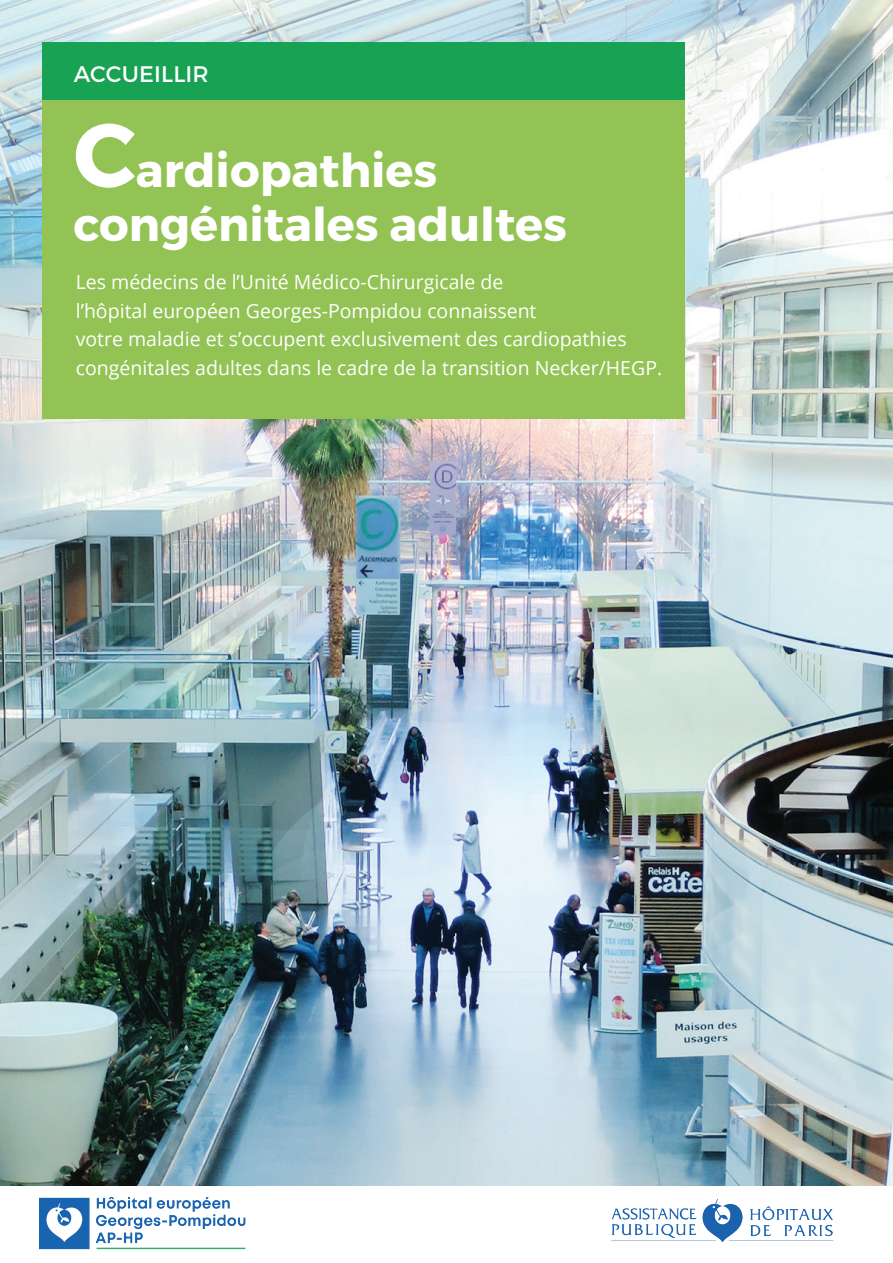
<style>
.page{position:relative;width:893px;height:1263px;background:#fff}
.page>*{position:absolute;margin:0;border:0;box-sizing:border-box;transform-origin:0 0}
.t1{font:700 46.5px/54px "Montserrat";color:#fff}
.t2{font:22.5px "Montserrat";letter-spacing:.01em;color:#fff}
.t3{font:19.5px/28.5px "Open Sans";color:#fff}
.s1{font-size:90px}
</style>
<div class="page">
<img style="left:0;top:0;width:893px;height:1186px">
<div style="left:43px;top:84px;width:642px;height:335px;background:#92c354"></div>
<div style="left:43px;top:43px;width:642px;height:57px;background:#17a254"></div>
<img style="left:611px;top:1199px;width:223px;height:44px">
<img style="left:40px;top:1197px;width:206px;height:53px">
<p class="t2" style="left:74px;top:60px;width:137px">ACCUEILLIR</p>
<h1 class="t1" style="left:74px;top:144px;width:495px"><span class="s1">C</span>ardiopathies congénitales adultes</h1>
<p class="t3" style="left:76px;top:267px;width:588px">Les médecins de l’Unité Médico-Chirurgicale de<br>l’hôpital européen Georges-Pompidou connaissent<br>votre maladie et s’occupent exclusivement des cardiopathies congénitales adultes dans le cadre de la transition Necker/HEGP.</p>
</div>
